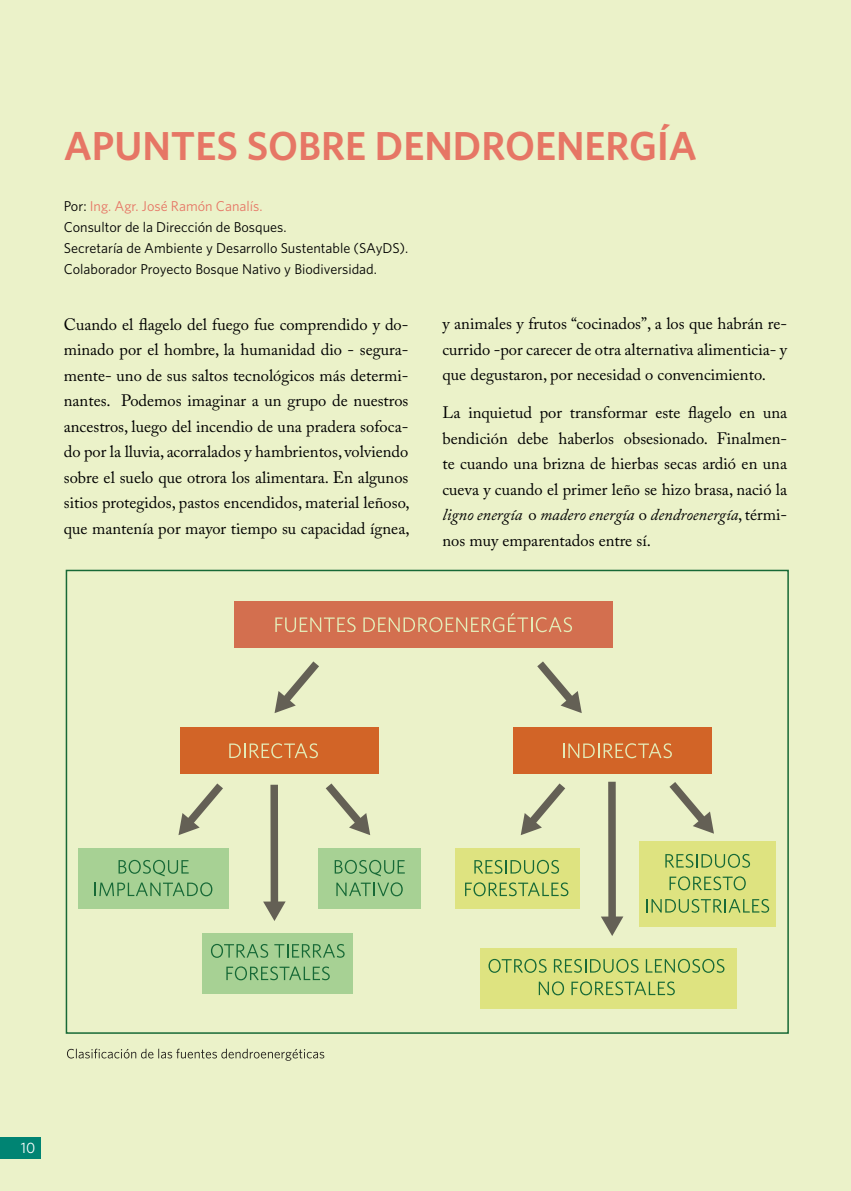
<style>
.page{position:relative;width:851px;height:1191px;background:#fff}
.page>*{position:absolute;margin:0;border:0;box-sizing:border-box;transform-origin:0 0}
.t1{font:600 40.5px "Whitney";color:#e67665}
.t2{font:16.5px/25.5px "Adobe Caslon Pro";color:#000;text-align:justify}
.t3{font:15px "Whitney";color:#fff}
.t4{font:14.25px/21px "Whitney";color:#000}
.s1{color:#e67665}
.s2{font-style:italic}
</style>
<div class="page">
<div style="left:0;top:0;width:850px;height:1191px;background:#ebf2c9"></div>
<div style="left:0;top:1137px;width:41px;height:22px;background:#008473"></div>
<div style="left:66px;top:570px;width:722px;height:463px;border:2px solid #196f45"></div>
<svg style="left:67px;top:1048px;width:257px;height:12px"></svg>
<div style="left:234px;top:601px;width:378px;height:47px;background:#d36f4f"></div>
<div style="left:180px;top:727px;width:198px;height:47px;background:#d26427"></div>
<div style="left:78px;top:849px;width:150px;height:60px;background:#a7d194"></div>
<div style="left:513px;top:727px;width:198px;height:47px;background:#d26427"></div>
<svg style="left:275px;top:617px;width:80px;height:15px"></svg>
<svg style="left:363px;top:613px;width:209px;height:19px"></svg>
<svg style="left:229px;top:743px;width:89px;height:15px"></svg>
<svg style="left:118px;top:860px;width:71px;height:16px"></svg>
<svg style="left:95px;top:882px;width:117px;height:14px"></svg>
<div style="left:455px;top:849px;width:124px;height:60px;background:#dee380"></div>
<svg style="left:474px;top:860px;width:85px;height:14px"></svg>
<svg style="left:465px;top:882px;width:103px;height:14px"></svg>
<div style="left:638px;top:842px;width:137px;height:85px;background:#dee380"></div>
<svg style="left:665px;top:854px;width:85px;height:14px"></svg>
<svg style="left:669px;top:876px;width:76px;height:14px"></svg>
<svg style="left:646px;top:899px;width:123px;height:13px"></svg>
<div style="left:318px;top:849px;width:102px;height:60px;background:#a7d194"></div>
<svg style="left:334px;top:860px;width:71px;height:16px"></svg>
<svg style="left:336px;top:882px;width:66px;height:14px"></svg>
<div style="left:203px;top:933px;width:150px;height:60px;background:#a7d194"></div>
<svg style="left:211px;top:944px;width:57px;height:14px"></svg>
<svg style="left:274px;top:944px;width:70px;height:13px"></svg>
<svg style="left:226px;top:966px;width:104px;height:14px"></svg>
<div style="left:480px;top:948px;width:257px;height:60px;background:#dee380"></div>
<svg style="left:488px;top:959px;width:58px;height:14px"></svg>
<svg style="left:553px;top:959px;width:85px;height:14px"></svg>
<svg style="left:645px;top:959px;width:79px;height:14px"></svg>
<svg style="left:538px;top:981px;width:26px;height:14px"></svg>
<svg style="left:571px;top:981px;width:103px;height:14px"></svg>
<svg style="left:563px;top:743px;width:108px;height:15px"></svg>
<svg style="left:274px;top:661px;width:45px;height:52px"></svg>
<div style="left:270px;top:784px;width:8px;height:119px;background:#646055"></div>
<svg style="left:263px;top:901px;width:22px;height:20px"></svg>
<svg style="left:178px;top:783px;width:45px;height:52px"></svg>
<svg style="left:537px;top:661px;width:44px;height:52px"></svg>
<svg style="left:325px;top:783px;width:45px;height:52px"></svg>
<div style="left:608px;top:781px;width:7px;height:137px;background:#646055"></div>
<svg style="left:601px;top:916px;width:22px;height:20px"></svg>
<svg style="left:520px;top:783px;width:45px;height:52px"></svg>
<svg style="left:669px;top:782px;width:44px;height:51px"></svg>
<h1 class="t1" style="left:64px;top:121px;width:634px">APUNTES SOBRE DENDROENERGÍA</h1>
<p class="t4" style="left:64px;top:195px;width:346px">Por: <span class="s1">Ing. Agr. José Ramón Canalís.<br></span>Consultor de la Dirección de Bosques.<br>Secretaría de Ambiente y Desarrollo Sustentable (SAyDS).<br>Colaborador Proyecto Bosque Nativo y Biodiversidad.</p>
<p class="t2" style="left:64px;top:311px;width:347px">Cuando el flagelo del fuego fue comprendido y do&shy;minado por el hombre, la humanidad dio - segura&shy;mente- uno de sus saltos tecnológicos más determi&shy;nantes. Podemos imaginar a un grupo de nuestros ancestros, luego del incendio de una pradera sofoca&shy;do por la lluvia, acorralados y hambrientos, volviendo sobre el suelo que otrora los alimentara. En algunos sitios protegidos, pastos encendidos, material leñoso, que mantenía por mayor tiempo su capacidad ígnea,</p>
<p class="t2" style="left:442px;top:311px;width:346px">y animales y frutos “cocinados”, a los que habrán re&shy;currido -por carecer de otra alternativa alimenticia- y que degustaron, por necesidad o convencimiento.</p>
<p class="t2" style="left:442px;top:400px;width:346px">La inquietud por transformar este flagelo en una bendición debe haberlos obsesionado. Finalmen&shy;te cuando una brizna de hierbas secas ardió en una cueva y cuando el primer leño se hizo brasa, nació la <span class="s2">ligno energía</span> o <span class="s2">madero energía</span> o <span class="s2">dendroenergía</span>, térmi&shy;nos muy emparentados entre sí.</p>
<p class="t3" style="left:21px;top:1138px;width:16px">10</p>
</div>
